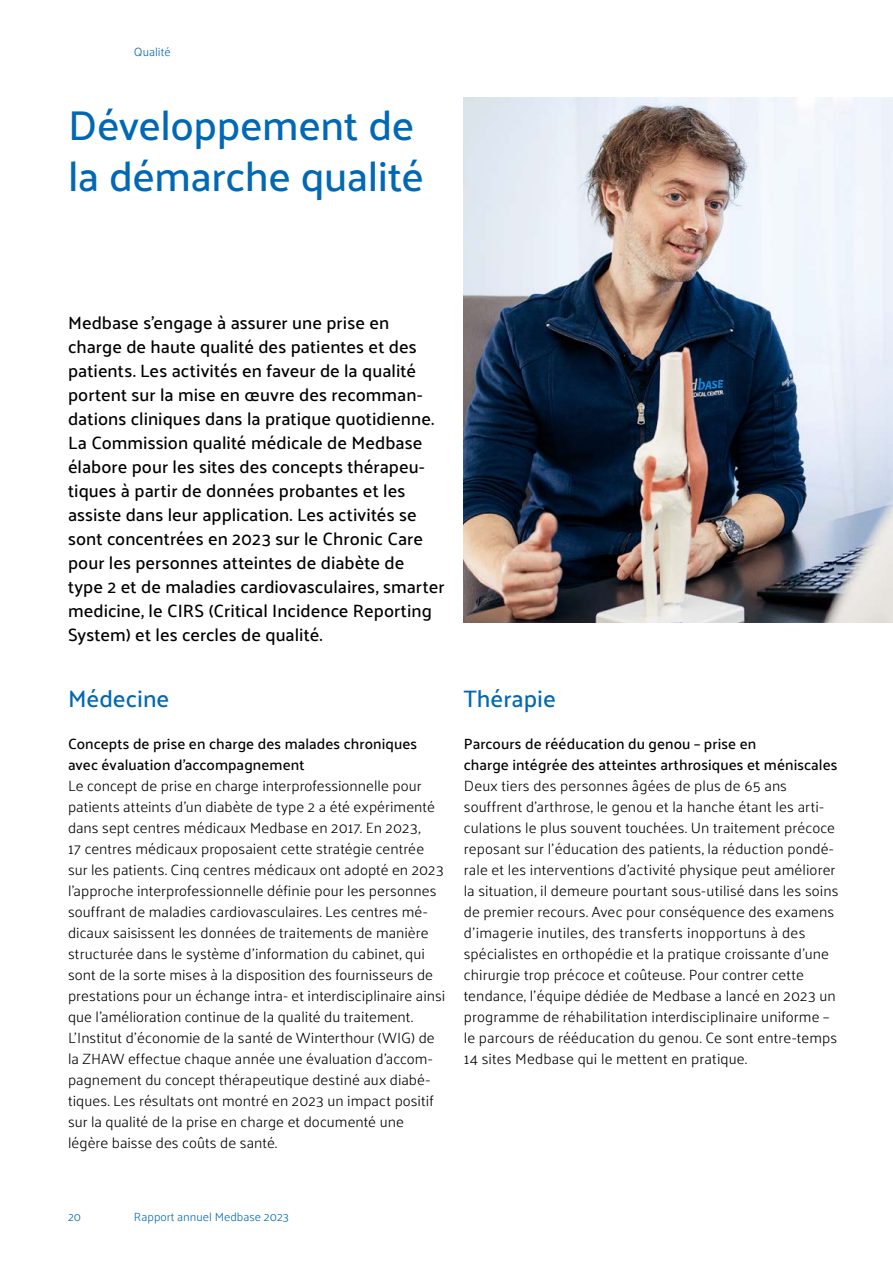
<style>
.page{position:relative;width:893px;height:1263px;background:#fff}
.page>*{position:absolute;margin:0;border:0;box-sizing:border-box;transform-origin:0 0}
.t1{font:500 42px/51px "Palanquin";letter-spacing:-.01em;color:#0068b4}
.t2{font:500 24px "Palanquin";color:#0068b4}
.t3{font:500 18px/24px "Palanquin";letter-spacing:.005em;color:#000}
.t4{font:300 15px/21px "Palanquin";letter-spacing:.005em;color:#000}
.t5{font:500 15px/21px "Palanquin";letter-spacing:.005em;color:#000}
.t6{font:300 12px "Palanquin";color:#0068b4}
</style>
<div class="page">
<img style="left:463px;top:98px;width:430px;height:525px">
<p class="t6" style="left:134px;top:45px;width:38px">Qualité</p>
<h1 class="t1" style="left:68px;top:100px;width:357px">Développement de la démarche qualité</h1>
<p class="t3" style="left:68px;top:311px;width:378px">Medbase s’engage à assurer une prise en charge de haute qualité des patientes et des patients. Les activités en faveur de la qualité portent sur la mise en œuvre des recomman&shy;dations cliniques dans la pratique quotidienne.<br>La Commission qualité médicale de Medbase élabore pour les sites des concepts thérapeu&shy;tiques à partir de données probantes et les assiste dans leur application. Les activités se sont concentrées en 2023 sur le Chronic Care pour les personnes atteintes de diabète de<br>type 2 et de maladies cardiovasculaires, smarter medicine, le CIRS (Critical Incidence Reporting System) et les cercles de qualité.</p>
<h2 class="t2" style="left:68px;top:684px;width:103px">Médecine</h2>
<p class="t5" style="left:68px;top:733px;width:351px">Concepts de prise en charge des malades chroniques avec évaluation d’accompagnement</p>
<p class="t4" style="left:68px;top:775px;width:379px">Le concept de prise en charge interprofessionnelle pour patients atteints d’un diabète de type 2 a été expérimenté dans sept centres médicaux Medbase en 2017. En 2023,<br>17 centres médicaux proposaient cette stratégie centrée sur les patients. Cinq centres médicaux ont adopté en 2023 l’approche interprofessionnelle définie pour les personnes souffrant de maladies cardiovasculaires. Les centres mé&shy;dicaux saisissent les données de traitements de manière structurée dans le système d’information du cabinet, qui sont de la sorte mises à la disposition des fournisseurs de prestations pour un échange intra- et interdisciplinaire ainsi que l’amélioration continue de la qualité du traitement.<br>L’Institut d’économie de la santé de Winterthour (WIG) de la ZHAW effectue chaque année une évaluation d’accom&shy;pagnement du concept thérapeutique destiné aux diabé&shy;tiques. Les résultats ont montré en 2023 un impact positif sur la qualité de la prise en charge et documenté une légère baisse des coûts de santé.</p>
<h2 class="t2" style="left:464px;top:684px;width:94px">Thérapie</h2>
<p class="t5" style="left:464px;top:733px;width:375px">Parcours de rééducation du genou – prise en<br>charge intégrée des atteintes arthrosiques et méniscales</p>
<p class="t4" style="left:464px;top:775px;width:376px">Deux tiers des personnes âgées de plus de 65 ans souffrent d’arthrose, le genou et la hanche étant les arti&shy;culations le plus souvent touchées. Un traitement précoce reposant sur l’éducation des patients, la réduction pondé&shy;rale et les interventions d’activité physique peut améliorer la situation, il demeure pourtant sous-utilisé dans les soins de premier recours. Avec pour conséquence des examens d’imagerie inutiles, des transferts inopportuns à des spécialistes en orthopédie et la pratique croissante d’une chirurgie trop précoce et coûteuse. Pour contrer cette tendance, l’équipe dédiée de Medbase a lancé en 2023 un programme de réhabilitation interdisciplinaire uniforme – le parcours de rééducation du genou. Ce sont entre-temps 14 sites Medbase qui le mettent en pratique.</p>
<p class="t6" style="left:68px;top:1210px;width:15px">20</p>
<p class="t6" style="left:134px;top:1210px;width:157px">Rapport annuel Medbase 2023</p>
</div>
